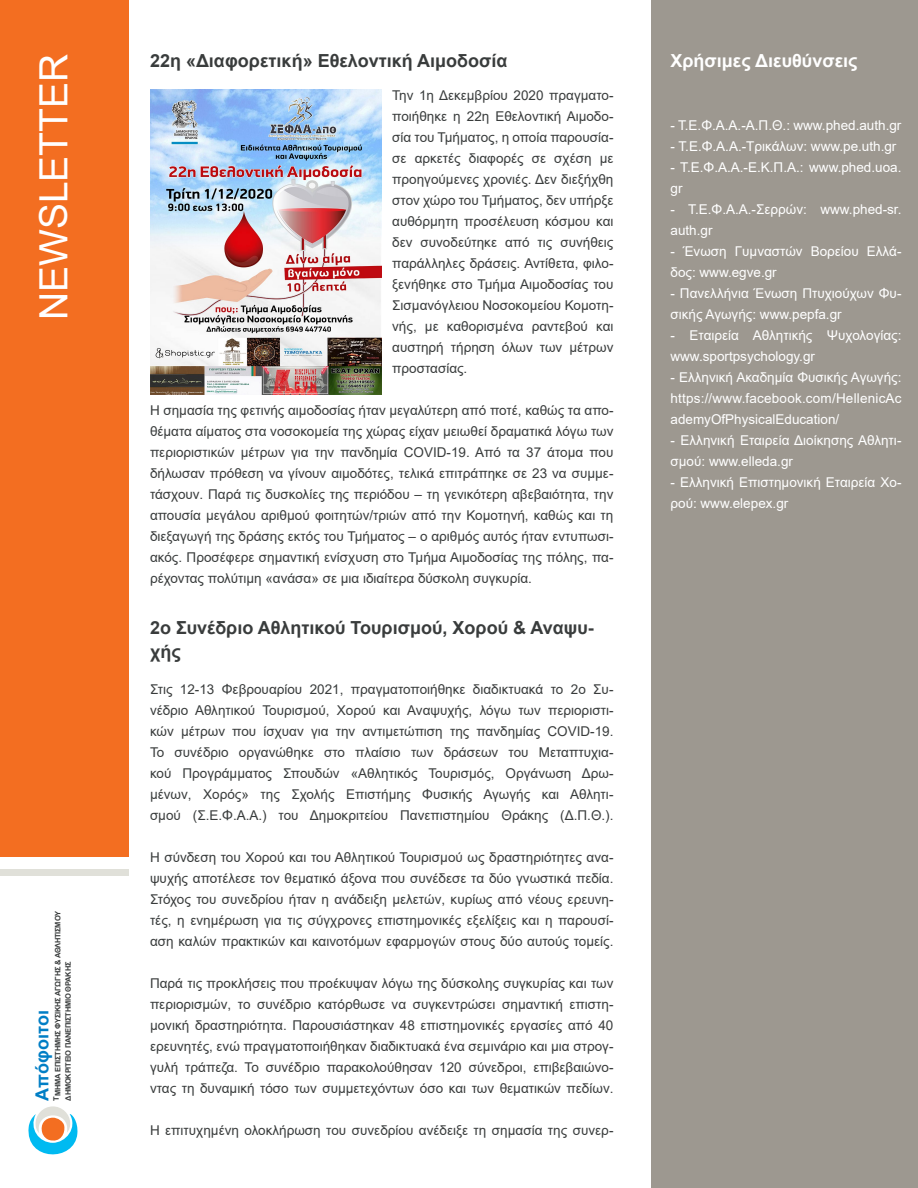
<style>
.page{position:relative;width:918px;height:1188px;background:#fff}
.page>*{position:absolute;margin:0;border:0;box-sizing:border-box;transform-origin:0 0}
.t1{font:39px "Arial";color:#fff}
.t2{font:700 18px/24px "Arial";color:#393c3c}
.Header_white{font:700 18px "Arial";color:#fff}
.t3{font:700 18px "Arial";color:#007ec5}
.t4{font:13.5px/21px "Arial";color:#393c3c;text-align:justify}
.t5{font:13.5px/21px "Arial";color:#fff}
.t6{font:700 7.5px "Arial";letter-spacing:-.03em;color:#393c3c}
</style>
<div class="page">
<div style="left:0;top:0;width:129px;height:856px;background:#f36e21"></div>
<div style="left:0;top:870px;width:129px;height:6px;background:#e0e0d9"></div>
<svg style="left:28px;top:1106px;width:50px;height:49px"></svg>
<img style="left:150px;top:89px;width:232px;height:305px">
<div style="left:652px;top:0;width:266px;height:1188px;background:#9d9890"></div>
<p class="t1" style="left:27px;top:320px;width:268px;rotate:-90deg">NEWSLETTER</p>
<p class="Header_white" style="left:670px;top:48px;width:189px">Χρήσιμες Διευθύνσεις</p>
<p class="t2" style="left:150px;top:49px;width:359px">22η «Διαφορετική» Εθελοντική Αιμοδοσία</p>
<p class="t4" style="left:392px;top:85px;width:223px">Την 1η Δεκεμβρίου 2020 πραγματο&shy;ποιήθηκε η 22η Εθελοντική Αιμοδο&shy;σία του Τμήματος, η οποία παρουσία&shy;σε αρκετές διαφορές σε σχέση με προηγούμενες χρονιές. Δεν διεξήχθη στον χώρο του Τμήματος, δεν υπήρξε αυθόρμητη προσέλευση κόσμου και δεν συνοδεύτηκε από τις συνήθεις παράλληλες δράσεις. Αντίθετα, φιλο&shy;ξενήθηκε στο Τμήμα Αιμοδοσίας του Σισμανόγλειου Νοσοκομείου Κομοτη&shy;νής, με καθορισμένα ραντεβού και αυστηρή τήρηση όλων των μέτρων προστασίας.</p>
<p class="t4" style="left:150px;top:400px;width:465px">Η σημασία της φετινής αιμοδοσίας ήταν μεγαλύτερη από ποτέ, καθώς τα απο&shy;θέματα αίματος στα νοσοκομεία της χώρας είχαν μειωθεί δραματικά λόγω των περιοριστικών μέτρων για την πανδημία COVID-19. Από τα 37 άτομα που δήλωσαν πρόθεση να γίνουν αιμοδότες, τελικά επιτράπηκε σε 23 να συμμε&shy;τάσχουν. Παρά τις δυσκολίες της περιόδου – τη γενικότερη αβεβαιότητα, την απουσία μεγάλου αριθμού φοιτητών/τριών από την Κομοτηνή, καθώς και τη διεξαγωγή της δράσης εκτός του Τμήματος – ο αριθμός αυτός ήταν εντυπωσι&shy;ακός. Προσέφερε σημαντική ενίσχυση στο Τμήμα Αιμοδοσίας της πόλης, πα&shy;ρέχοντας πολύτιμη «ανάσα» σε μια ιδιαίτερα δύσκολη συγκυρία.</p>
<p class="t2" style="left:150px;top:616px;width:445px">2ο Συνέδριο Αθλητικού Τουρισμού, Χορού &amp; Αναψυ&shy;χής</p>
<p class="t4" style="left:150px;top:679px;width:465px">Στις 12-13 Φεβρουαρίου 2021, πραγματοποιήθηκε διαδικτυακά το 2ο Συ&shy;νέδριο Αθλητικού Τουρισμού, Χορού και Αναψυχής, λόγω των περιοριστι&shy;κών μέτρων που ίσχυαν για την αντιμετώπιση της πανδημίας COVID-19.<br>Το συνέδριο οργανώθηκε στο πλαίσιο των δράσεων του Μεταπτυχια&shy;κού Προγράμματος Σπουδών «Αθλητικός Τουρισμός, Οργάνωση Δρω&shy;μένων, Χορός» της Σχολής Επιστήμης Φυσικής Αγωγής και Αθλητι&shy;σμού (Σ.Ε.Φ.Α.Α.) του Δημοκριτείου Πανεπιστημίου Θράκης (Δ.Π.Θ.).</p>
<p class="t4" style="left:150px;top:847px;width:465px">Η σύνδεση του Χορού και του Αθλητικού Τουρισμού ως δραστηριότητες ανα&shy;ψυχής αποτέλεσε τον θεματικό άξονα που συνέδεσε τα δύο γνωστικά πεδία.<br>Στόχος του συνεδρίου ήταν η ανάδειξη μελετών, κυρίως από νέους ερευνη&shy;τές, η ενημέρωση για τις σύγχρονες επιστημονικές εξελίξεις και η παρουσί&shy;αση καλών πρακτικών και καινοτόμων εφαρμογών στους δύο αυτούς τομείς.</p>
<p class="t4" style="left:150px;top:973px;width:465px">Παρά τις προκλήσεις που προέκυψαν λόγω της δύσκολης συγκυρίας και των περιορισμών, το συνέδριο κατόρθωσε να συγκεντρώσει σημαντική επιστη&shy;μονική δραστηριότητα. Παρουσιάστηκαν 48 επιστημονικές εργασίες από 40 ερευνητές, ενώ πραγματοποιήθηκαν διαδικτυακά ένα σεμινάριο και μια στρογ&shy;γυλή τράπεζα. Το συνέδριο παρακολούθησαν 120 σύνεδροι, επιβεβαιώνο&shy;ντας τη δυναμική τόσο των συμμετεχόντων όσο και των θεματικών πεδίων.</p>
<p class="t4" style="left:150px;top:1120px;width:465px">Η επιτυχημένη ολοκλήρωση του συνεδρίου ανέδειξε τη σημασία της συνερ-</p>
<p class="t5" style="left:670px;top:115px;width:232px">- Τ.Ε.Φ.Α.Α.-Α.Π.Θ.: www.phed.auth.gr</p>
<p class="t5" style="left:670px;top:136px;width:227px">- Τ.Ε.Φ.Α.Α.-Τρικάλων: www.pe.uth.gr</p>
<p class="t5" style="left:670px;top:157px;width:232px">- Τ.Ε.Φ.Α.Α.-Ε.Κ.Π.Α.: www.phed.uoa. gr</p>
<p class="t5" style="left:670px;top:199px;width:233px">- Τ.Ε.Φ.Α.Α.-Σερρών: www.phed-sr. auth.gr</p>
<p class="t5" style="left:670px;top:241px;width:233px">- Ένωση Γυμναστών Βορείου Ελλά&shy;δος: www.egve.gr</p>
<p class="t5" style="left:670px;top:283px;width:233px">- Πανελλήνια Ένωση Πτυχιούχων Φυ&shy;σικής Αγωγής: www.pepfa.gr</p>
<p class="t5" style="left:670px;top:325px;width:232px">- Εταιρεία Αθλητικής Ψυχολογίας: www.sportpsychology.gr</p>
<p class="t5" style="left:670px;top:367px;width:233px;text-align:justify">- Ελληνική Ακαδημία Φυσικής Αγωγής: https://www.facebook.com/HellenicAc ademyOfPhysicalEducation/</p>
<p class="t5" style="left:670px;top:430px;width:233px">- Ελληνική Εταιρεία Διοίκησης Αθλητι&shy;σμού: www.elleda.gr</p>
<p class="t5" style="left:670px;top:472px;width:233px">- Ελληνική Επιστημονική Εταιρεία Χο&shy;ρού: www.elepex.gr</p>
<p class="t6" style="left:53px;top:1101px;width:191px;rotate:-90deg">ΤΜΗΜΑ ΕΠΙΣΤΗΜΗΣ ΦΥΣΙΚΗΣ ΑΓΩΓΗΣ &amp; ΑΘΛΗΤΙΣΜΟΥ</p>
<p class="t6" style="left:63px;top:1101px;width:140px;rotate:-90deg">ΔΗΜΟΚΡΙΤΕΙΟ ΠΑΝΕΠΙΣΤΗΜΙΟ ΘΡΑΚΗΣ</p>
<p class="t3" style="left:29px;top:1101px;width:92px;rotate:-90deg">Απόφοιτοι</p>
</div>
